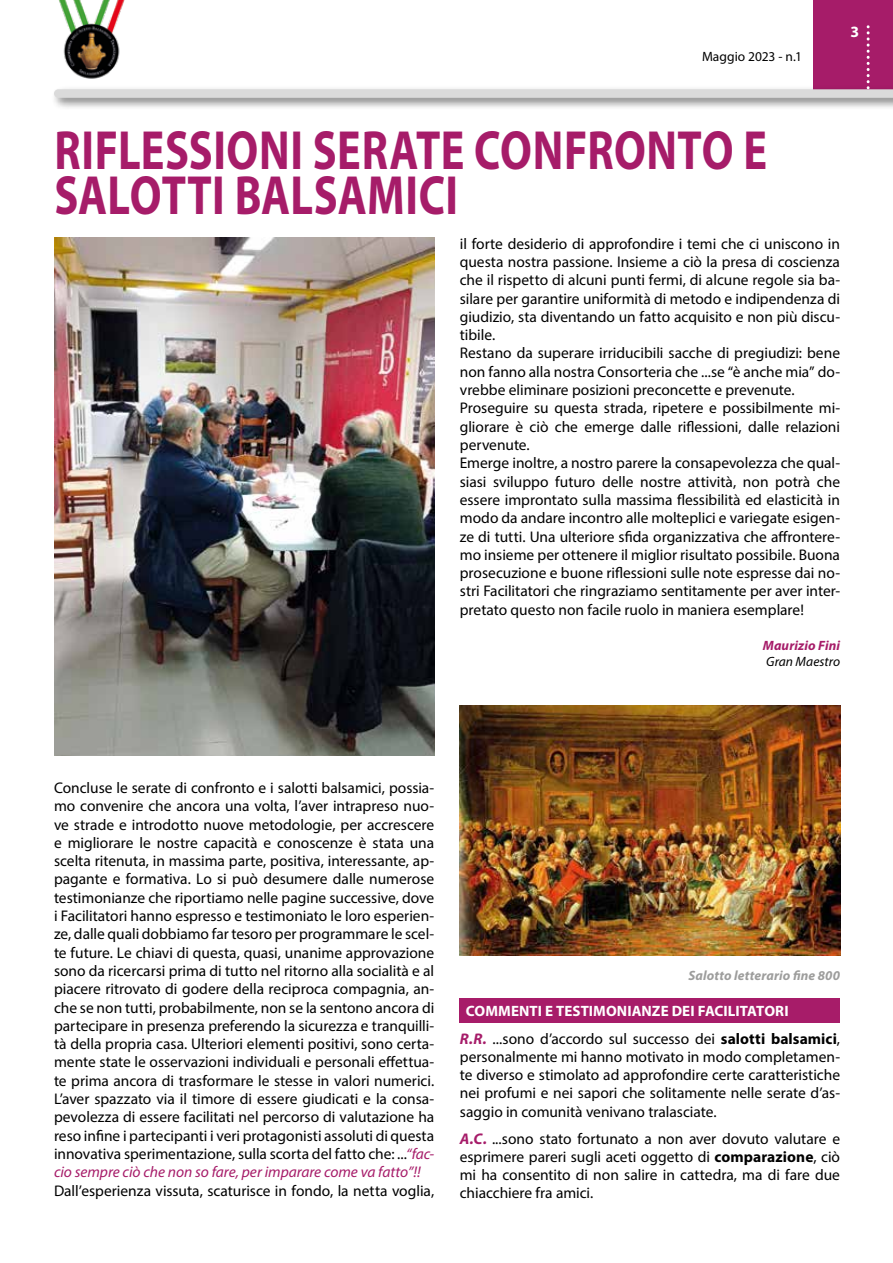
<style>
.page{position:relative;width:893px;height:1263px;background:#fff}
.page>*{position:absolute;margin:0;border:0;box-sizing:border-box;transform-origin:0 0}
.t1{font:700 55.5px/45px "Myriad Pro";letter-spacing:.005em;color:#a61c69;scale:.8 1}
.t2{font:700 15.75px "Myriad Pro";color:#fff}
.t3{font:15.45px/18.3px "Myriad Pro";letter-spacing:-.005em;color:#000;text-align:justify}
.t4{font:700 15px "Myriad Pro";color:#fff}
.t5{font:italic 700 13.5px "Myriad Pro";letter-spacing:.01em;color:#9d9d9c}
.t6{font:13.5px "Myriad Pro";letter-spacing:.005em;color:#000}
.t7{font:italic 700 13.5px "Myriad Pro";letter-spacing:.01em;color:#a61c69}
.t8{font:italic 13.5px "Myriad Pro";color:#000}
.s1{font-style:italic;color:#a61c69}
.s2{font-weight:700;font-style:italic;color:#a61c69}
.s3{font-weight:700}
</style>
<div class="page">
<div style="left:51px;top:86px;width:842px;height:24px;background:#000;opacity:.5"></div>
<div style="left:460px;top:998px;width:380px;height:25px;background:#a71c69"></div>
<img style="left:54px;top:237px;width:380px;height:519px">
<svg style="left:54px;top:0;width:839px;height:98px"></svg>
<img style="left:56px;top:0;width:71px;height:82px">
<img style="left:460px;top:706px;width:380px;height:249px">
<p class="t6" style="left:702px;top:48px;width:101px">Maggio 2023 - n.1</p>
<p class="t2" style="left:850px;top:22px;width:10px">3</p>
<h1 class="t1" style="left:54px;top:126px;width:892px">RIFLESSIONI SERATE CONFRONTO E<br>SALOTTI BALSAMICI</h1>
<p class="t3" style="left:460px;top:234px;width:382px;text-align:left">il forte desiderio di approfondire i temi che ci uniscono in questa nostra passione. Insieme a ciò la presa di coscienza che il rispetto di alcuni punti fermi, di alcune regole sia ba&shy;silare per garantire uniformità di metodo e indipendenza di giudizio, sta diventando un fatto acquisito e non più discu&shy;tibile.<br>Restano da superare irriducibili sacche di pregiudizi: bene non fanno alla nostra Consorteria che ...se “è anche mia” do&shy;vrebbe eliminare posizioni preconcette e prevenute.<br>Proseguire su questa strada, ripetere e possibilmente mi&shy;gliorare è ciò che emerge dalle riflessioni, dalle relazioni pervenute.<br>Emerge inoltre, a nostro parere la consapevolezza che qual&shy;siasi sviluppo futuro delle nostre attività, non potrà che essere improntato sulla massima flessibilità ed elasticità in modo da andare incontro alle molteplici e variegate esigen&shy;ze di tutti. Una ulteriore sfida organizzativa che affrontere&shy;mo insieme per ottenere il miglior risultato possibile. Buona prosecuzione e buone riflessioni sulle note espresse dai no&shy;stri Facilitatori che ringraziamo sentitamente per aver inter&shy;pretato questo non facile ruolo in maniera esemplare!</p>
<p class="t7" style="left:763px;top:636px;width:79px">Maurizio Fini</p>
<p class="t8" style="left:766px;top:653px;width:75px">Gran Maestro</p>
<p class="t3" style="left:54px;top:778px;width:382px">Concluse le serate di confronto e i salotti balsamici, possia&shy;mo convenire che ancora una volta, l’aver intrapreso nuo&shy;ve strade e introdotto nuove metodologie, per accrescere e migliorare le nostre capacità e conoscenze è stata una scelta ritenuta, in massima parte, positiva, interessante, ap&shy;pagante e formativa. Lo si può desumere dalle numerose testimonianze che riportiamo nelle pagine successive, dove i Facilitatori hanno espresso e testimoniato le loro esperien&shy;ze, dalle quali dobbiamo far tesoro per programmare le scel&shy;te future. Le chiavi di questa, quasi, unanime approvazione sono da ricercarsi prima di tutto nel ritorno alla socialità e al piacere ritrovato di godere della reciproca compagnia, an&shy;che se non tutti, probabilmente, non se la sentono ancora di partecipare in presenza preferendo la sicurezza e tranquilli&shy;tà della propria casa. Ulteriori elementi positivi, sono certa&shy;mente state le osservazioni individuali e personali effettua&shy;te prima ancora di trasformare le stesse in valori numerici.<br>L’aver spazzato via il timore di essere giudicati e la consa&shy;pevolezza di essere facilitati nel percorso di valutazione ha reso infine i partecipanti i veri protagonisti assoluti di questa innovativa sperimentazione, sulla scorta del fatto che: ...<span class="s1">“fac&shy;cio sempre ciò che non so fare, per imparare come va fatto”!!</span></p>
<p class="t3" style="left:54px;top:1181px;width:382px">Dall’esperienza vissuta, scaturisce in fondo, la netta voglia,</p>
<p class="t5" style="left:688px;top:966px;width:153px">Salotto letterario fine 800</p>
<p class="t4" style="left:466px;top:1001px;width:324px">COMMENTI E TESTIMONIANZE DEI FACILITATORI</p>
<p class="t3" style="left:460px;top:1029px;width:382px"><span class="s2">R.R.</span> ...sono d’accordo sul successo dei <span class="s3">salotti balsamici</span>, personalmente mi hanno motivato in modo completamen&shy;te diverso e stimolato ad approfondire certe caratteristiche nei profumi e nei sapori che solitamente nelle serate d’as&shy;saggio in comunità venivano tralasciate.</p>
<p class="t3" style="left:460px;top:1129px;width:382px"><span class="s2">A.C.</span> ...sono stato fortunato a non aver dovuto valutare e esprimere pareri sugli aceti oggetto di <span class="s3">comparazione</span>, ciò mi ha consentito di non salire in cattedra, ma di fare due chiacchiere fra amici.</p>
</div>
